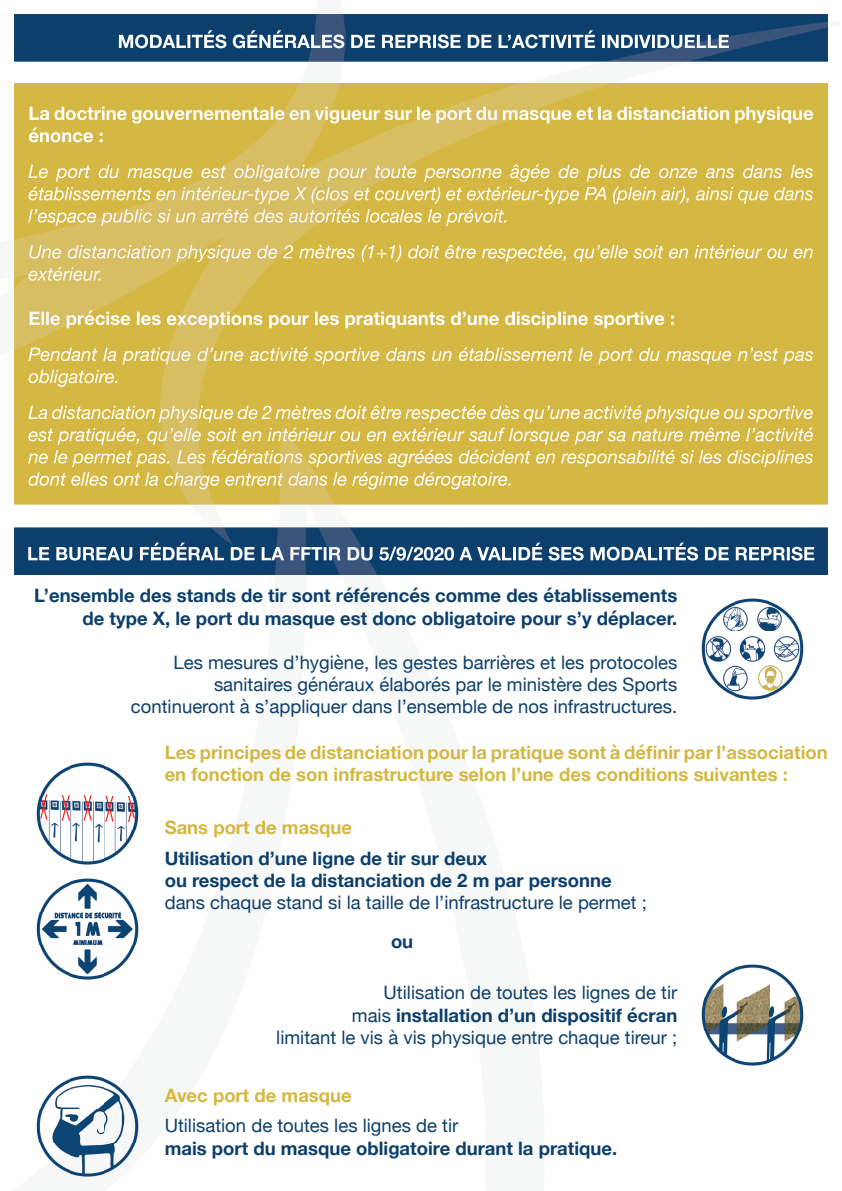
<style>
.page{position:relative;width:842px;height:1191px;background:#fff}
.page>*{position:absolute;margin:0;border:0;box-sizing:border-box;transform-origin:0 0}
.t1{font:18.5px/22.2px "Helvetica Neue";color:#0c3f6c;text-align:right}
.t2{font:700 18.5px/22.2px "Helvetica Neue";color:#0c3f6c;text-align:right}
.t3{font:700 18.5px/22.2px "Helvetica Neue";color:#d4b843}
.s1{font-weight:700}
</style>
<div class="page">
<img style="left:14px;top:61px;width:814px;height:1px">
<img style="left:701px;top:504px;width:107px;height:1px">
<img style="left:80px;top:864px;width:15px;height:1px">
<img style="left:80px;top:979px;width:15px;height:1px">
<img style="left:79px;top:1176px;width:17px;height:1px">
<img style="left:14px;top:14px;width:814px;height:47px">
<img style="left:112px;top:30px;width:617px;height:18px">
<img style="left:14px;top:527px;width:814px;height:48px">
<img style="left:28px;top:542px;width:786px;height:18px">
<img style="left:14px;top:83px;width:814px;height:421px">
<img style="left:30px;top:107px;width:784px;height:16px">
<img style="left:29px;top:128px;width:74px;height:14px">
<img style="left:28px;top:164px;width:786px;height:18px">
<img style="left:29px;top:187px;width:785px;height:17px">
<img style="left:28px;top:209px;width:481px;height:17px">
<img style="left:29px;top:245px;width:785px;height:17px">
<img style="left:29px;top:267px;width:72px;height:14px">
<img style="left:30px;top:310px;width:644px;height:18px">
<img style="left:28px;top:347px;width:786px;height:17px">
<img style="left:29px;top:370px;width:88px;height:17px">
<img style="left:28px;top:405px;width:786px;height:18px">
<img style="left:29px;top:427px;width:785px;height:18px">
<img style="left:28px;top:450px;width:786px;height:17px">
<img style="left:29px;top:472px;width:482px;height:17px">
<img style="left:702px;top:598px;width:101px;height:101px">
<img style="left:37px;top:1075px;width:101px;height:101px">
<img style="left:37px;top:763px;width:101px;height:101px">
<img style="left:37px;top:878px;width:101px;height:101px">
<img style="left:702px;top:964px;width:101px;height:101px">
<p class="t2" style="left:34px;top:585px;width:644px">L’ensemble des stands de tir sont référencés comme des établissements de type X, le port du masque est donc obligatoire pour s’y déplacer.</p>
<p class="t1" style="left:131px;top:652px;width:548px">Les mesures d’hygiène, les gestes barrières et les protocoles sanitaires généraux élaborés par le ministère des Sports continueront à s’appliquer dans l’ensemble de nos infrastructures.</p>
<p class="t3" style="left:165px;top:742px;width:665px">Les principes de distanciation pour la pratique sont à définir par l’association en fonction de son infrastructure selon l’une des conditions suivantes :</p>
<p class="t3" style="left:165px;top:816px;width:189px">Sans port de masque</p>
<p class="t2" style="left:165px;top:847px;width:449px;text-align:left">Utilisation d’une ligne de tir sur deux<br>ou respect de la distanciation de 2 m par personne</p>
<p class="t1" style="left:165px;top:892px;width:484px">dans chaque stand si la taille de l’infrastructure le permet ;</p>
<p class="t2" style="left:391px;top:931px;width:24px">ou</p>
<p class="t1" style="left:276px;top:982px;width:402px">Utilisation de toutes les lignes de tir<br>mais <span class="s1">installation d’un dispositif écran<br></span>limitant le vis à vis physique entre chaque tireur ;</p>
<p class="t3" style="left:165px;top:1084px;width:189px">Avec port de masque</p>
<p class="t1" style="left:165px;top:1115px;width:295px">Utilisation de toutes les lignes de tir</p>
<p class="t2" style="left:165px;top:1137px;width:454px">mais port du masque obligatoire durant la pratique.</p>
</div>
